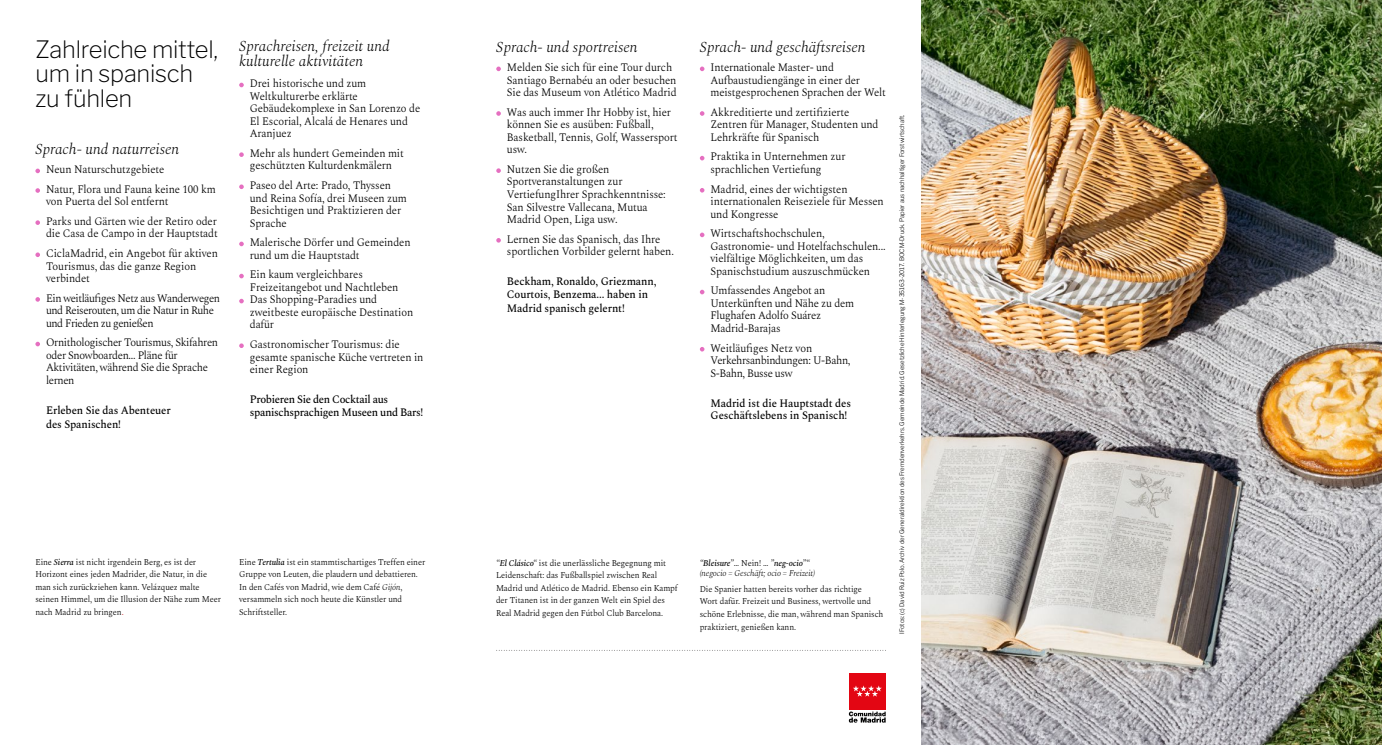
<style>
.page{position:relative;width:1382px;height:745px;background:#fff}
.page>*{position:absolute;margin:0;border:0;box-sizing:border-box;transform-origin:0 0}
.t1{font:200 23.75px/24.4px "Libre Franklin";letter-spacing:-.01em;color:#000}
.t2{font:italic 300 15px/15px "Spectral";color:#000}
.t3{font:300 11.25px/12.5px "Spectral";letter-spacing:-.01em;color:#000;scale:.96 1}
.t4{font:500 11.25px/12.5px "Spectral";letter-spacing:-.01em;color:#000;scale:.96 1}
.t5{font:300 11.25px/12.5px "Spectral";letter-spacing:-.03em;color:#000;scale:.96 1}
.t6{font:300 11.25px/12.5px "Spectral";letter-spacing:-.04em;color:#000;scale:.96 1}
.t7{font:500 11.25px/12.5px "Spectral";letter-spacing:-.03em;color:#000;scale:.96 1}
.t8{font:300 8.75px/12.5px "Spectral";letter-spacing:-.01em;color:#000;scale:.96 1}
.t9{font:italic 300 8.75px/10px "Spectral";letter-spacing:-.01em;color:#000;scale:.96 1}
.t10{font:300 6.25px "Libre Franklin";letter-spacing:-.01em;color:#000;scale:.96 1}
.s1{font-weight:500;font-style:italic}
.s2{color:#cd171a}
.s3{font-style:italic}
.s4{font-weight:500}
.s5{font-style:normal}
</style>
<div class="page">
<svg style="left:496px;top:66px;width:5px;height:5px"></svg>
<svg style="left:496px;top:111px;width:5px;height:5px"></svg>
<svg style="left:496px;top:168px;width:5px;height:5px"></svg>
<svg style="left:496px;top:238px;width:5px;height:4px"></svg>
<svg style="left:700px;top:66px;width:4px;height:5px"></svg>
<svg style="left:700px;top:111px;width:4px;height:5px"></svg>
<svg style="left:700px;top:156px;width:4px;height:4px"></svg>
<svg style="left:700px;top:188px;width:4px;height:4px"></svg>
<svg style="left:700px;top:232px;width:4px;height:5px"></svg>
<svg style="left:700px;top:289px;width:4px;height:5px"></svg>
<svg style="left:700px;top:347px;width:4px;height:4px"></svg>
<svg style="left:35px;top:168px;width:5px;height:5px"></svg>
<svg style="left:35px;top:188px;width:5px;height:5px"></svg>
<svg style="left:35px;top:220px;width:5px;height:5px"></svg>
<svg style="left:35px;top:252px;width:5px;height:5px"></svg>
<svg style="left:35px;top:297px;width:5px;height:4px"></svg>
<svg style="left:35px;top:341px;width:5px;height:5px"></svg>
<svg style="left:239px;top:83px;width:5px;height:4px"></svg>
<svg style="left:239px;top:152px;width:5px;height:5px"></svg>
<svg style="left:239px;top:184px;width:5px;height:5px"></svg>
<svg style="left:239px;top:241px;width:5px;height:5px"></svg>
<svg style="left:239px;top:273px;width:5px;height:5px"></svg>
<svg style="left:239px;top:298px;width:5px;height:5px"></svg>
<svg style="left:239px;top:343px;width:5px;height:5px"></svg>
<img style="left:921px;top:0;width:461px;height:744px">
<svg style="left:849px;top:711px;width:37px;height:11px"></svg>
<div style="left:849px;top:672px;width:37px;height:37px;background:#e30613"></div>
<svg style="left:853px;top:685px;width:29px;height:11px"></svg>
<h1 class="t1" style="left:35px;top:38px;width:184px">Zahlreiche mittel, um in spanisch zu fühlen</h1>
<h2 class="t2" style="left:35px;top:141px;width:145px">Sprach- und naturreisen</h2>
<p class="t3" style="left:46px;top:160px;width:178px;line-height:19.6px">Neun Naturschutzgebiete<br>Natur, Flora und Fauna keine 100 km</p>
<p class="t3" style="left:46px;top:192px;width:179px;line-height:19.6px">von Puerta del Sol entfernt<br>Parks und Gärten wie der Retiro oder</p>
<p class="t3" style="left:46px;top:224px;width:181px;line-height:19.6px">die Casa de Campo in der Hauptstadt<br>CiclaMadrid, ein Angebot für aktiven</p>
<p class="t3" style="left:46px;top:260px;width:158px">Tourismus, das die ganze Region verbindet</p>
<p class="t6" style="left:46px;top:292px;width:183px">Ein weitläufiges Netz aus Wanderwegen und Reiserouten, um die Natur in Ruhe und Frieden zu genießen</p>
<p class="t5" style="left:46px;top:336px;width:181px">Ornithologischer Tourismus, Skifahren oder Snowboarden... Pläne für<br>Aktivitäten, während Sie die Sprache lernen</p>
<p class="t4" style="left:46px;top:403px;width:131px;line-height:13.8px">Erleben Sie das Abenteuer des Spanischen!</p>
<h2 class="t2" style="left:239px;top:39px;width:152px">Sprachreisen, freizeit und kulturelle aktivitäten</h2>
<p class="t3" style="left:250px;top:77px;width:179px">Drei historische und zum<br>Weltkulturerbe erklärte<br>Gebäudekomplexe in San Lorenzo de<br>El Escorial, Alcalá de Henares und<br>Aranjuez</p>
<p class="t3" style="left:250px;top:147px;width:162px">Mehr als hundert Gemeinden mit geschützten Kulturdenkmälern</p>
<p class="t3" style="left:250px;top:179px;width:165px">Paseo del Arte: Prado, Thyssen und Reina Sofía, drei Museen zum<br>Besichtigen und Praktizieren der<br>Sprache</p>
<p class="t3" style="left:250px;top:236px;width:169px">Malerische Dörfer und Gemeinden rund um die Hauptstadt</p>
<p class="t3" style="left:250px;top:268px;width:172px">Ein kaum vergleichbares<br>Freizeitangebot und Nachtleben<br>Das Shopping-Paradies und zweitbeste europäische Destination dafür</p>
<p class="t3" style="left:250px;top:338px;width:182px">Gastronomischer Tourismus: die gesamte spanische Küche vertreten in einer Region</p>
<p class="t7" style="left:250px;top:393px;width:182px">Probieren Sie den Cocktail aus spanischsprachigen Museen und Bars!</p>
<p class="t8" style="left:35px;top:555px;width:195px">Eine <span class="s1">Sierra</span> ist nicht irgendein Berg, es ist der Horizont eines jeden Madrider, die Natur, in die man sich zurückziehen kann. Velázquez malte seinen Himmel, um die Illusion der Nähe zum Meer nach Madrid zu bringen<span class="s2">.</span></p>
<p class="t8" style="left:239px;top:555px;width:195px">Eine <span class="s1">Tertulia</span> ist ein stammtischartiges Treffen einer Gruppe von Leuten, die plaudern und debattieren.<br>In den Cafés von Madrid, wie dem Café <span class="s3">Gijón</span>, versammeln sich noch heute die Künstler und Schriftsteller.</p>
<h2 class="t2" style="left:496px;top:39px;width:143px">Sprach- und sportreisen</h2>
<p class="t3" style="left:507px;top:61px;width:178px">Melden Sie sich für eine Tour durch<br>Santiago Bernabéu an oder besuchen<br>Sie das Museum von Atlético Madrid</p>
<p class="t3" style="left:507px;top:106px;width:179px">Was auch immer Ihr Hobby ist, hier können Sie es ausüben: Fußball,<br>Basketball, Tennis, Golf, Wassersport usw.</p>
<p class="t3" style="left:507px;top:163px;width:167px">Nutzen Sie die großen<br>Sportveranstaltungen zur<br>VertiefungIhrer Sprachkenntnisse:<br>San Silvestre Vallecana, Mutua<br>Madrid Open, Liga usw.</p>
<p class="t3" style="left:507px;top:233px;width:175px">Lernen Sie das Spanisch, das Ihre sportlichen Vorbilder gelernt haben.</p>
<p class="t4" style="left:507px;top:275px;width:157px">Beckham, Ronaldo, Griezmann,<br>Courtois, Benzema... haben in</p>
<p class="t4" style="left:507px;top:302px;width:124px">Madrid spanisch gelernt!</p>
<h2 class="t2" style="left:700px;top:39px;width:167px">Sprach- und geschäftsreisen</h2>
<p class="t3" style="left:710px;top:61px;width:184px">Internationale Master- und<br>Aufbaustudiengänge in einer der meistgesprochenen Sprachen der Welt</p>
<p class="t3" style="left:710px;top:106px;width:177px">Akkreditierte und zertifizierte<br>Zentren für Manager, Studenten und<br>Lehrkräfte für Spanisch</p>
<p class="t3" style="left:710px;top:150px;width:142px">Praktika in Unternehmen zur sprachlichen Vertiefung</p>
<p class="t3" style="left:710px;top:183px;width:182px">Madrid, eines der wichtigsten internationalen Reiseziele für Messen und Kongresse</p>
<p class="t3" style="left:710px;top:227px;width:184px">Wirtschaftshochschulen, Gastronomie- und Hotelfachschulen... vielfältige Möglichkeiten, um das Spanischstudium auszuschmücken</p>
<p class="t3" style="left:710px;top:284px;width:151px">Umfassendes Angebot an<br>Unterkünften und Nähe zu dem<br>Flughafen Adolfo Suárez<br>Madrid-Barajas</p>
<p class="t5" style="left:710px;top:341px;width:147px">Weitläufiges Netz von<br>Verkehrsanbindungen: U-Bahn,<br>S-Bahn, Busse usw</p>
<p class="t4" style="left:710px;top:397px;width:148px">Madrid ist die Hauptstadt des<br>Geschäftslebens in Spanisch!</p>
<p class="t8" style="left:496px;top:556px;width:191px"><span class="s1">“El Clásico“</span> ist die unerlässliche Begegnung mit Leidenschaft: das Fußballspiel zwischen Real Madrid und Atlético de Madrid. Ebenso ein Kampf der Titanen ist in der ganzen Welt ein Spiel des Real Madrid gegen den Fútbol Club Barcelona.</p>
<p class="t9" style="left:700px;top:557px;width:122px"><span class="s4">“Bleisure”</span><span class="s5">… Nein! …</span> <span class="s4">”neg-ocio”“ </span>(negocio = Geschäft; ocio = Freizeit)</p>
<p class="t8" style="left:700px;top:582px;width:193px">Die Spanier hatten bereits vorher das richtige<br>Wort dafür. Freizeit und Business, wertvolle und schöne Erlebnisse, die man, während man Spanisch praktiziert, genießen kann.</p>
<p class="t10" style="left:898px;top:633px;width:542px;rotate:-90deg">IFotos: (c) David Ruiz Polo. Archiv der Generaldirektion des Fremdenverkehrs. Gemeinde Madrid. Gesetzliche Hinterlegung M-35163-2017. BOCM-Druck. Papier aus nachhaltiger Forstwirtschaft.</p>
</div>
